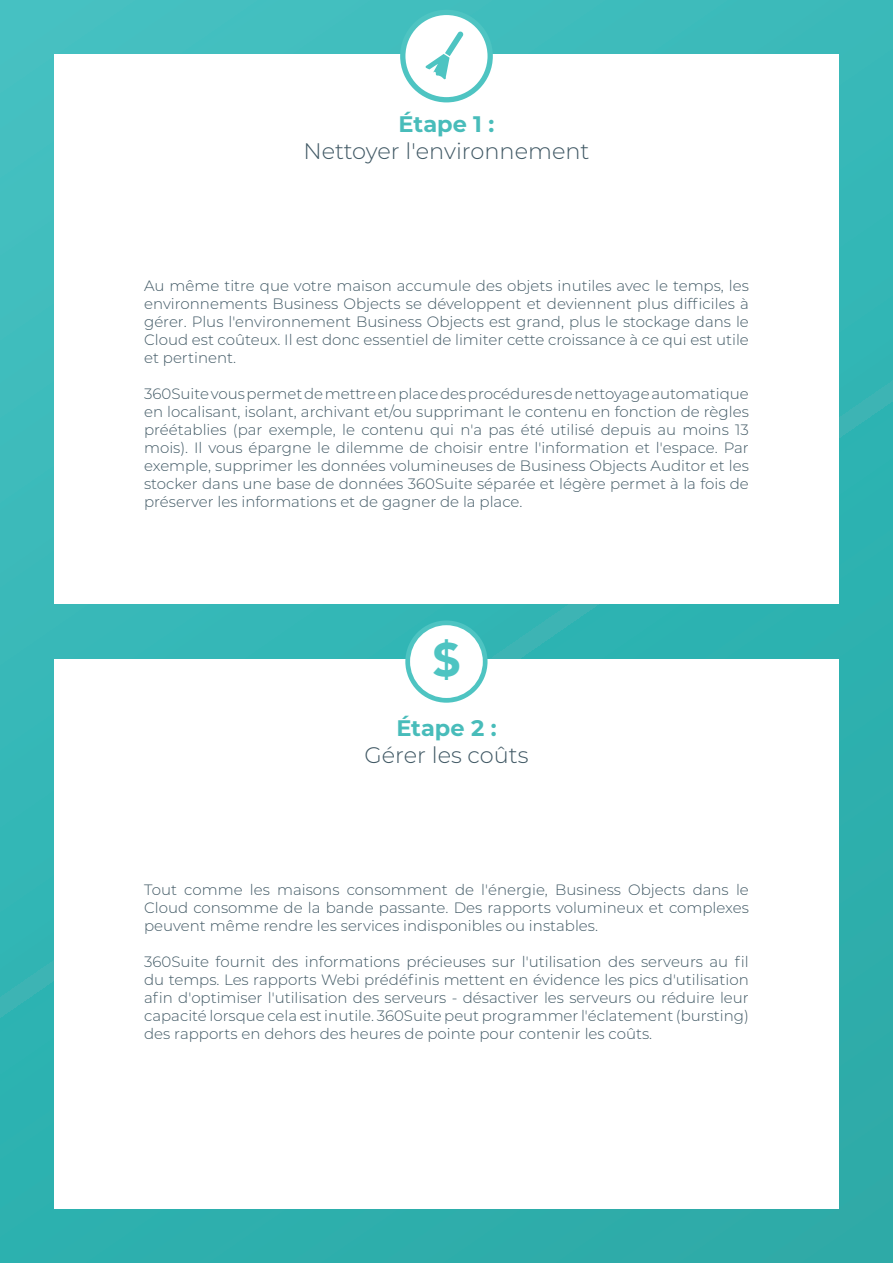
<style>
.page{position:relative;width:893px;height:1263px;background:#fff}
.page>*{position:absolute;margin:0;border:0;box-sizing:border-box;transform-origin:0 0}
.t1{font:900 46.65px "Avenir";color:#4ec4c2}
.t2{font:300 22.5px "Montserrat";color:#405864}
.t3{font:700 22.5px "Montserrat";color:#48bcba}
.t4{font:300 15px/18px "Montserrat";color:#405864;text-align:justify}
</style>
<div class="page">
<div style="left:0;top:0;width:893px;height:1263px;background:linear-gradient(to right,#39b9b8,#30b1af)"></div>
<div style="left:54px;top:54px;width:785px;height:550px;background:#fff"></div>
<svg style="left:400px;top:10px;width:93px;height:92px"></svg>
<div style="left:54px;top:659px;width:785px;height:550px;background:#fff"></div>
<svg style="left:405px;top:620px;width:82px;height:83px"></svg>
<h2 class="t3" style="left:399px;top:108px;width:97px">Étape 1 :</h2>
<h2 class="t2" style="left:303px;top:136px;width:288px">Nettoyer l'environnement</h2>
<p class="t4" style="left:144px;top:276px;width:606px">Au même titre que votre maison accumule des objets inutiles avec le temps, les environnements Business Objects se développent et deviennent plus difficiles à gérer. Plus l'environnement Business Objects est grand, plus le stockage dans le Cloud est coûteux. Il est donc essentiel de limiter cette croissance à ce qui est utile et pertinent.</p>
<p class="t4" style="left:144px;top:384px;width:606px">360Suite vous permet de mettre en place des procédures de nettoyage automatique en localisant, isolant, archivant et/ou supprimant le contenu en fonction de règles préétablies (par exemple, le contenu qui n'a pas été utilisé depuis au moins 13 mois). Il vous épargne le dilemme de choisir entre l'information et l'espace. Par exemple, supprimer les données volumineuses de Business Objects Auditor et les stocker dans une base de données 360Suite séparée et légère permet à la fois de préserver les informations et de gagner de la place.</p>
<h1 class="t1" style="left:433px;top:620px;width:29px">$</h1>
<h2 class="t3" style="left:396px;top:712px;width:102px">Étape 2 :</h2>
<h2 class="t2" style="left:364px;top:740px;width:166px">Gérer les coûts</h2>
<p class="t4" style="left:144px;top:880px;width:606px">Tout comme les maisons consomment de l'énergie, Business Objects dans le Cloud consomme de la bande passante. Des rapports volumineux et complexes peuvent même rendre les services indisponibles ou instables.</p>
<p class="t4" style="left:144px;top:952px;width:606px">360Suite fournit des informations précieuses sur l'utilisation des serveurs au fil du temps. Les rapports Webi prédéfinis mettent en évidence les pics d'utilisation afin d'optimiser l'utilisation des serveurs - désactiver les serveurs ou réduire leur capacité lorsque cela est inutile. 360Suite peut programmer l'éclatement (bursting) des rapports en dehors des heures de pointe pour contenir les coûts.</p>
</div>
